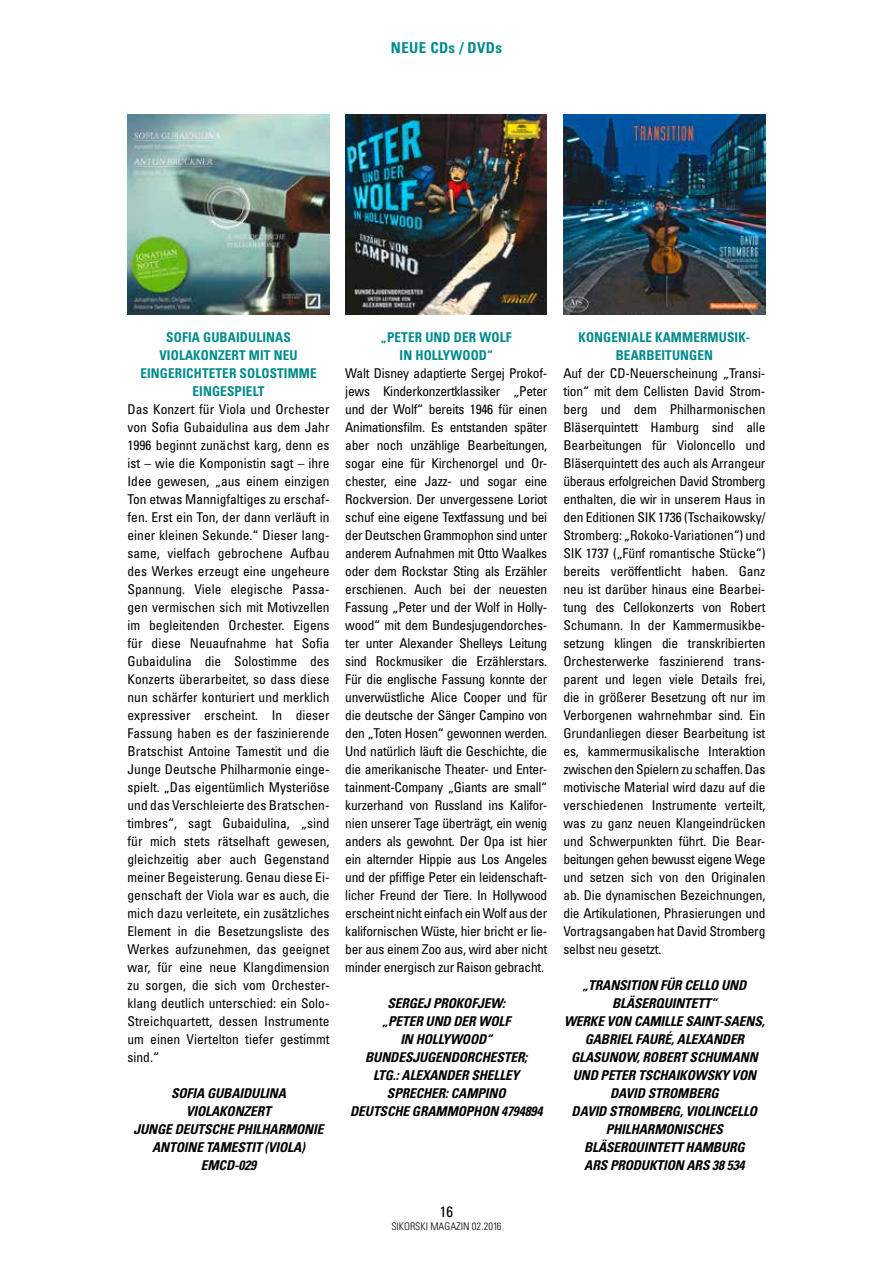
<style>
.page{position:relative;width:893px;height:1263px;background:#fff}
.page>*{position:absolute;margin:0;border:0;box-sizing:border-box;transform-origin:0 0}
.t1{font:700 condensed 15px "Univers LT Std";letter-spacing:.025em;color:#008b8b}
.t2{font:condensed 15px "Univers LT Std";color:#000}
.t3{font:condensed 13.5px/18px "Univers LT Std";letter-spacing:-.01em;color:#000;text-align:justify}
.t4{font:italic 700 condensed 13.5px/18px "Univers LT Std";letter-spacing:-.01em;color:#000;text-align:center}
.t5{font:700 condensed 13.5px/18px "Univers LT Std";letter-spacing:.01em;color:#008b8b;text-align:center}
.t6{font:300 condensed 10.5px "Univers LT Std";color:#000}
</style>
<div class="page">
<img style="left:128px;top:115px;width:202px;height:199px">
<img style="left:346px;top:115px;width:201px;height:199px">
<img style="left:563px;top:115px;width:202px;height:199px">
<p class="t1" style="left:391px;top:39px;width:113px">NEUE CDs / DVDs</p>
<p class="t5" style="left:140px;top:328px;width:178px">SOFIA GUBAIDULINAS<br>VIOLAKONZERT MIT NEU<br>EINGERICHTETER SOLOSTIMME<br>EINGESPIELT</p>
<p class="t3" style="left:128px;top:400px;width:203px">Das Konzert für Viola und Orchester von Sofia Gubaidulina aus dem Jahr 1996 beginnt zunächst karg, denn es ist – wie die Komponistin sagt – ihre Idee gewesen, „aus einem einzigen Ton etwas Mannigfaltiges zu erschaf&shy;fen. Erst ein Ton, der dann verläuft in einer kleinen Sekunde.“ Dieser lang&shy;same, vielfach gebrochene Aufbau des Werkes erzeugt eine ungeheure Spannung. Viele elegische Passa&shy;gen vermischen sich mit Motivzellen im begleitenden Orchester. Eigens für diese Neuaufnahme hat Sofia Gubaidulina die Solostimme des Konzerts überarbeitet, so dass diese nun schärfer konturiert und merklich expressiver erscheint. In dieser Fassung haben es der faszinierende Bratschist Antoine Tamestit und die Junge Deutsche Philharmonie einge&shy;spielt. „Das eigentümlich Mysteriöse und das Verschleierte des Bratschen&shy;timbres“, sagt Gubaidulina, „sind für mich stets rätselhaft gewesen, gleichzeitig aber auch Gegenstand meiner Begeisterung. Genau diese Ei&shy;genschaft der Viola war es auch, die mich dazu verleitete, ein zusätzliches Element in die Besetzungsliste des Werkes aufzunehmen, das geeignet war, für eine neue Klangdimension zu sorgen, die sich vom Orchester&shy;klang deutlich unterschied: ein Solo-Streichquartett, dessen Instrumente um einen Viertelton tiefer gestimmt sind.“</p>
<p class="t4" style="left:134px;top:1084px;width:191px">SOFIA GUBAIDULINA<br>VIOLAKONZERT<br>JUNGE DEUTSCHE PHILHARMONIE<br>ANTOINE TAMESTIT (VIOLA)<br>EMCD-029</p>
<p class="t5" style="left:381px;top:328px;width:132px">„PETER UND DER WOLF<br>IN HOLLYWOOD“</p>
<p class="t3" style="left:345px;top:364px;width:203px">Walt Disney adaptierte Sergej Prokof&shy;jews Kinderkonzertklassiker „Peter und der Wolf“ bereits 1946 für einen Animationsfilm. Es entstanden später aber noch unzählige Bearbeitungen, sogar eine für Kirchenorgel und Or&shy;chester, eine Jazz- und sogar eine Rockversion. Der unvergessene Loriot schuf eine eigene Textfassung und bei der Deutschen Grammophon sind unter anderem Aufnahmen mit Otto Waalkes oder dem Rockstar Sting als Erzähler erschienen. Auch bei der neuesten Fassung „Peter und der Wolf in Holly&shy;wood“ mit dem Bundesjugendorches&shy;ter unter Alexander Shelleys Leitung sind Rockmusiker die Erzählerstars.<br>Für die englische Fassung konnte der unverwüstliche Alice Cooper und für die deutsche der Sänger Campino von den „Toten Hosen“ gewonnen werden.<br>Und natürlich läuft die Geschichte, die die amerikanische Theater- und Enter&shy;tainment-Company „Giants are small“ kurzerhand von Russland ins Kalifor&shy;nien unserer Tage überträgt, ein wenig anders als gewohnt. Der Opa ist hier ein alternder Hippie aus Los Angeles und der pfiffige Peter ein leidenschaft&shy;licher Freund der Tiere. In Hollywood erscheint nicht einfach ein Wolf aus der kalifornischen Wüste, hier bricht er lie&shy;ber aus einem Zoo aus, wird aber nicht minder energisch zur Raison gebracht.</p>
<p class="t4" style="left:350px;top:994px;width:194px">SERGEJ PROKOFJEW:<br>„PETER UND DER WOLF<br>IN HOLLYWOOD“<br>BUNDESJUGENDORCHESTER;<br>LTG.: ALEXANDER SHELLEY<br>SPRECHER: CAMPINO<br>DEUTSCHE GRAMMOPHON 4794894</p>
<p class="t2" style="left:440px;top:1202px;width:15px">16</p>
<p class="t6" style="left:391px;top:1219px;width:112px">SIKORSKI MAGAZIN 02.2016</p>
<p class="t5" style="left:579px;top:328px;width:173px">KONGENIALE KAMMERMUSIK-<br>BEARBEITUNGEN</p>
<p class="t3" style="left:563px;top:364px;width:203px">Auf der CD-Neuerscheinung „Transi&shy;tion“ mit dem Cellisten David Strom&shy;berg und dem Philharmonischen Bläserquintett Hamburg sind alle Bearbeitungen für Violoncello und Bläserquintett des auch als Arrangeur überaus erfolgreichen David Stromberg enthalten, die wir in unserem Haus in den Editionen SIK 1736 (Tschaikowsky/ Stromberg: „Rokoko-Variationen“) und SIK 1737 („Fünf romantische Stücke“) bereits veröffentlicht haben. Ganz neu ist darüber hinaus eine Bearbei&shy;tung des Cellokonzerts von Robert Schumann. In der Kammermusikbe&shy;setzung klingen die transkribierten Orchesterwerke faszinierend trans&shy;parent und legen viele Details frei, die in größerer Besetzung oft nur im Verborgenen wahrnehmbar sind. Ein Grundanliegen dieser Bearbeitung ist es, kammermusikalische Interaktion zwischen den Spielern zu schaffen. Das motivische Material wird dazu auf die verschiedenen Instrumente verteilt, was zu ganz neuen Klangeindrücken und Schwerpunkten führt. Die Bear&shy;beitungen gehen bewusst eigene Wege und setzen sich von den Originalen ab. Die dynamischen Bezeichnungen, die Artikulationen, Phrasierungen und Vortragsangaben hat David Stromberg selbst neu gesetzt.</p>
<p class="t4" style="left:564px;top:976px;width:202px">„TRANSITION FÜR CELLO UND<br>BLÄSERQUINTETT“<br>WERKE VON CAMILLE SAINT-SAENS,<br>GABRIEL FAURÉ, ALEXANDER<br>GLASUNOW, ROBERT SCHUMANN<br>UND PETER TSCHAIKOWSKY VON<br>DAVID STROMBERG<br>DAVID STROMBERG, VIOLINCELLO<br>PHILHARMONISCHES<br>BLÄSERQUINTETT HAMBURG<br>ARS PRODUKTION ARS 38 534</p>
</div>
